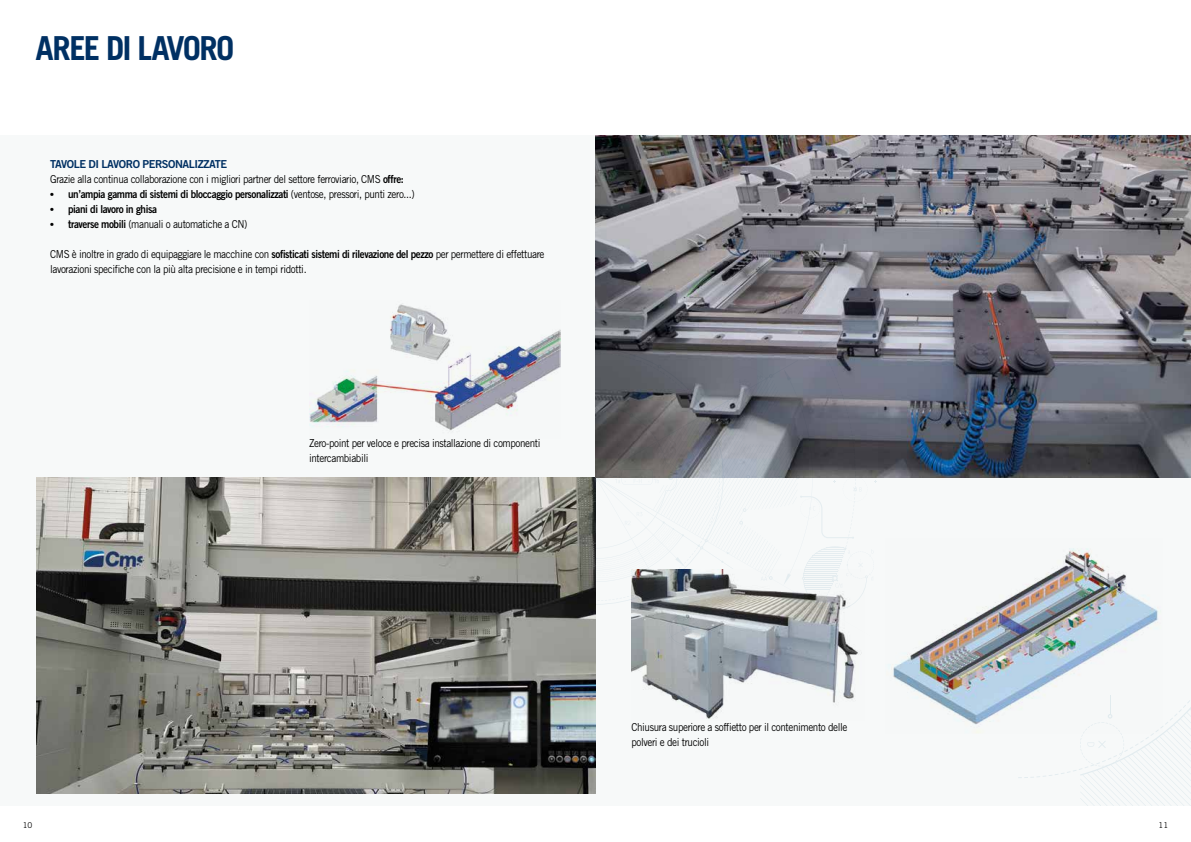
<style>
.page{position:relative;width:1191px;height:842px;background:#fff}
.page>*{position:absolute;margin:0;border:0;box-sizing:border-box;transform-origin:0 0}
.t1{font:700 33.1px "Trade Gothic LT Std";letter-spacing:-.055em;color:#003063}
.t2{font:11px/15px "Trade Gothic LT Std";letter-spacing:-.04em;color:#000;scale:.9 1}
.t3{font:11px "Trade Gothic LT Std Bd 2";letter-spacing:-.04em;color:#000;scale:.9 1}
.t4{font:11px "Trade Gothic LT Std Bd 2";letter-spacing:-.04em;color:#003063}
.t5{font:8px "Trade Gothic LT Std";color:#000}
.s1{font-family:"Trade Gothic LT Std Bd 2"}
.s2{font-family:"Times"}
.s3{font-family:"Trade Gothic LT Std"}
</style>
<div class="page">
<div style="left:0;top:135px;width:1191px;height:671px;background:#f7f9f9"></div>
<img style="left:36px;top:477px;width:559px;height:317px">
<img style="left:596px;top:135px;width:595px;height:342px">
<img style="left:310px;top:304px;width:250px;height:127px">
<img style="left:893px;top:548px;width:265px;height:185px">
<img style="left:631px;top:646px;width:227px;height:73px">
<svg style="left:596px;top:286px;width:330px;height:360px"></svg>
<svg style="left:1018px;top:676px;width:173px;height:130px"></svg>
<h1 class="t1" style="left:36px;top:28px;width:200px">AREE DI LAVORO</h1>
<p class="t4" style="left:50px;top:157px;width:179px">TAVOLE DI LAVORO PERSONALIZZATE</p>
<p class="t2" style="left:50px;top:172px;width:394px">Grazie alla continua collaborazione con i migliori partner del settore ferroviario, CMS <span class="s1">offre:</span></p>
<p class="t3" style="left:50px;top:187px;width:406px"><span class="s2">•</span> un’ampia gamma di sistemi di bloccaggio personalizzati <span class="s3">(ventose, pressori, punti zero...)</span></p>
<p class="t3" style="left:50px;top:202px;width:120px"><span class="s2">•</span> piani di lavoro in ghisa</p>
<p class="t2" style="left:50px;top:217px;width:221px"><span class="s2">•</span> <span class="s1">traverse mobili</span> (manuali o automatiche a CN)</p>
<p class="t2" style="left:50px;top:247px;width:551px">CMS è inoltre in grado di equipaggiare le macchine con <span class="s1">sofisticati sistemi di rilevazione del pezzo</span> per permettere di effettuare lavorazioni specifiche con la più alta precisione e in tempi ridotti.</p>
<p class="t2" style="left:309px;top:436px;width:259px">Zero-point per veloce e precisa installazione di componenti intercambiabili</p>
<p class="t2" style="left:631px;top:719px;width:241px">Chiusura superiore a soffietto per il contenimento delle polveri e dei trucioli</p>
<p class="t5" style="left:23px;top:820px;width:11px">10</p>
<p class="t5" style="left:1158px;top:820px;width:11px">11</p>
</div>
